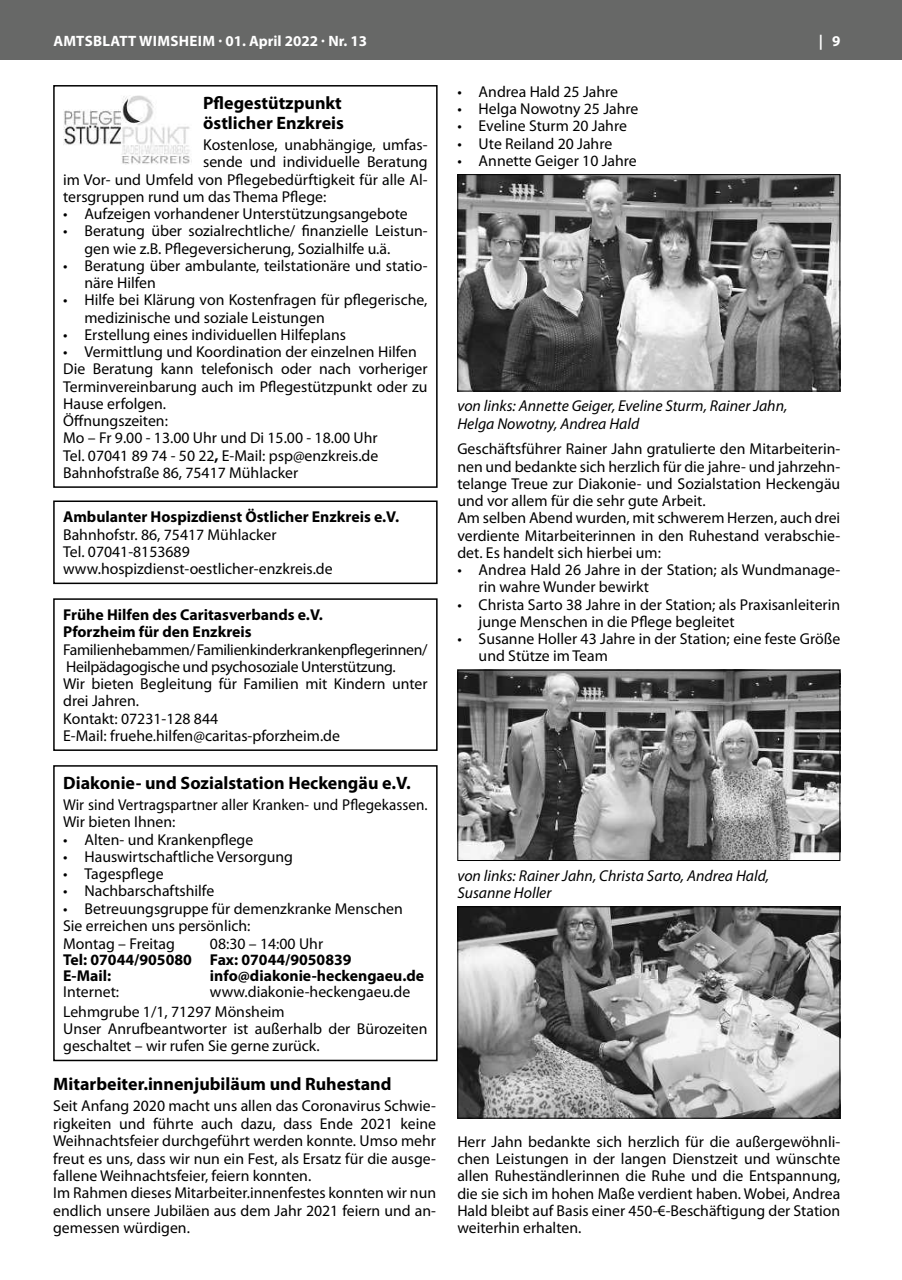
<style>
.page{position:relative;width:902px;height:1280px;background:#fff}
.page>*{position:absolute;margin:0;border:0;box-sizing:border-box;transform-origin:0 0}
.t1{font:700 18px/19.5px "Myriad Pro";color:#000}
.t2{font:15.75px/17.2px "Myriad Pro";color:#000}
.t3{font:700 15.75px/17.2px "Myriad Pro";color:#000}
.t4{font:italic 15.75px/17.2px "Myriad Pro";color:#000}
.t5{font:15.75px/17.2px "Myriad Pro";color:#000;scale:.96 1}
.t6{font:700 15px "Myriad Pro";letter-spacing:.01em;color:#fff}
.s1{font-weight:700}
</style>
<div class="page">
<div style="left:0;top:0;width:901px;height:60px;background:#676867"></div>
<img style="left:63px;top:95px;width:129px;height:70px">
<div style="left:53px;top:85px;width:384px;height:403px;border:2px solid #000"></div>
<div style="left:53px;top:500px;width:384px;height:84px;border:2px solid #000"></div>
<div style="left:53px;top:598px;width:384px;height:153px;border:2px solid #000"></div>
<div style="left:53px;top:765px;width:384px;height:296px;border:2px solid #000"></div>
<img style="left:459px;top:176px;width:379px;height:213px">
<div style="left:457px;top:174px;width:383px;height:217px;border:1px solid #000"></div>
<img style="left:459px;top:672px;width:379px;height:187px">
<div style="left:457px;top:670px;width:383px;height:191px;border:1px solid #000"></div>
<img style="left:459px;top:908px;width:379px;height:208px">
<div style="left:457px;top:906px;width:383px;height:212px;border:1px solid #000"></div>
<p class="t6" style="left:53px;top:31px;width:315px">AMTSBLATT WIMSHEIM · 01. April 2022 · Nr. 13</p>
<p class="t6" style="left:818px;top:31px;width:23px">| 9</p>
<p class="t1" style="left:203px;top:93px;width:142px">Pflegestützpunkt östlicher Enzkreis</p>
<p class="t2" style="left:203px;top:136px;width:226px">Kostenlose, unabhängige, umfas-</p>
<p class="t2" style="left:203px;top:153px;width:226px">sende und individuelle Beratung</p>
<p class="t2" style="left:63px;top:170px;width:366px">im Vor- und Umfeld von Pflegebedürftigkeit für alle Al-</p>
<p class="t2" style="left:63px;top:188px;width:265px">tersgruppen rund um das Thema Pflege:</p>
<p class="t2" style="left:63px;top:205px;width:346px">• Aufzeigen vorhandener Unterstützungsangebote</p>
<p class="t2" style="left:84px;top:222px;width:344px;text-indent:-21px">• Beratung über sozialrechtliche/ finanzielle Leistun&shy;gen wie z.B. Pflegeversicherung, Sozialhilfe u.ä.</p>
<p class="t2" style="left:84px;top:257px;width:344px;text-indent:-21px">• Beratung über ambulante, teilstationäre und statio&shy;näre Hilfen</p>
<p class="t2" style="left:84px;top:291px;width:344px;text-indent:-21px">• Hilfe bei Klärung von Kostenfragen für pflegerische, medizinische und soziale Leistungen</p>
<p class="t2" style="left:63px;top:326px;width:284px">• Erstellung eines individuellen Hilfeplans</p>
<p class="t2" style="left:63px;top:343px;width:366px">• Vermittlung und Koordination der einzelnen Hilfen Die Beratung kann telefonisch oder nach vorheriger Terminvereinbarung auch im Pflegestützpunkt oder zu Hause erfolgen.<br>Öffnungszeiten:<br>Mo – Fr 9.00 - 13.00 Uhr und Di 15.00 - 18.00 Uhr<br>Tel. 07041 89 74 - 50 22<span class="s1">,</span> E-Mail: psp@enzkreis.de Bahnhofstraße 86, 75417 Mühlacker</p>
<p class="t3" style="left:63px;top:508px;width:337px">Ambulanter Hospizdienst Östlicher Enzkreis e.V.</p>
<p class="t2" style="left:63px;top:525px;width:271px">Bahnhofstr. 86, 75417 Mühlacker<br>Tel. 07041-8153689 www.hospizdienst-oestlicher-enzkreis.de</p>
<p class="t3" style="left:63px;top:606px;width:261px">Frühe Hilfen des Caritasverbands e.V.<br>Pforzheim für den Enzkreis</p>
<p class="t2" style="left:63px;top:640px;width:366px">Familienhebammen/ Familienkinderkrankenpflegerinnen/ Heilpädagogische und psychosoziale Unterstützung.<br>Wir bieten Begleitung für Familien mit Kindern unter drei Jahren.<br>Kontakt: 07231-128 844<br>E-Mail: fruehe.hilfen@caritas-pforzheim.de</p>
<p class="t1" style="left:63px;top:772px;width:349px">Diakonie- und Sozialstation Heckengäu e.V.</p>
<p class="t5" style="left:63px;top:796px;width:381px">Wir sind Vertragspartner aller Kranken- und Pflegekassen.<br>Wir bieten Ihnen:</p>
<p class="t2" style="left:63px;top:830px;width:192px">• Alten- und Krankenpflege</p>
<p class="t2" style="left:63px;top:848px;width:231px">• Hauswirtschaftliche Versorgung</p>
<p class="t2" style="left:63px;top:865px;width:102px">• Tagespflege</p>
<p class="t2" style="left:63px;top:882px;width:152px">• Nachbarschaftshilfe</p>
<p class="t2" style="left:63px;top:899px;width:341px;line-height:17.7px">• Betreuungsgruppe für demenzkranke Menschen<br>Sie erreichen uns persönlich:<br>Montag – Freitag</p>
<p class="t2" style="left:210px;top:935px;width:115px">08:30 – 14:00 Uhr</p>
<p class="t3" style="left:63px;top:951px;width:290px;line-height:16px">Tel: 07044/905080 Fax: 07044/9050839<br>E-Mail:</p>
<p class="t3" style="left:210px;top:967px;width:216px">info@diakonie-heckengaeu.de</p>
<p class="t2" style="left:63px;top:982px;width:348px;line-height:19.4px;text-indent:147px">www.diakonie-heckengaeu.de<br>Lehmgrube 1/1, 71297 Mönsheim</p>
<p class="t2" style="left:63px;top:1020px;width:366px">Unser Anrufbeantworter ist außerhalb der Bürozeiten geschaltet – wir rufen Sie gerne zurück.</p>
<p class="t1" style="left:53px;top:1073px;width:340px">Mitarbeiter.innenjubiläum und Ruhestand</p>
<p class="t2" style="left:53px;top:1097px;width:384px">Seit Anfang 2020 macht uns allen das Coronavirus Schwie&shy;rigkeiten und führte auch dazu, dass Ende 2021 keine Weihnachtsfeier durchgeführt werden konnte. Umso mehr freut es uns, dass wir nun ein Fest, als Ersatz für die ausge&shy;fallene Weihnachtsfeier, feiern konnten.<br>Im Rahmen dieses Mitarbeiter.innenfestes konnten wir nun endlich unsere Jubiläen aus dem Jahr 2021 feiern und an&shy;gemessen würdigen.</p>
<p class="t2" style="left:63px;top:983px;width:57px">Internet:</p>
<p class="t2" style="left:457px;top:83px;width:162px">• Andrea Hald 25 Jahre</p>
<p class="t2" style="left:457px;top:100px;width:182px">• Helga Nowotny 25 Jahre</p>
<p class="t2" style="left:457px;top:117px;width:171px">• Eveline Sturm 20 Jahre</p>
<p class="t2" style="left:457px;top:134px;width:156px">• Ute Reiland 20 Jahre</p>
<p class="t2" style="left:457px;top:152px;width:181px">• Annette Geiger 10 Jahre</p>
<p class="t4" style="left:457px;top:398px;width:331px">von links: Annette Geiger, Eveline Sturm, Rainer Jahn,<br>Helga Nowotny, Andrea Hald</p>
<p class="t2" style="left:457px;top:440px;width:384px">Geschäftsführer Rainer Jahn gratulierte den Mitarbeiterin&shy;nen und bedankte sich herzlich für die jahre- und jahrzehn&shy;telange Treue zur Diakonie- und Sozialstation Heckengäu und vor allem für die sehr gute Arbeit.<br>Am selben Abend wurden, mit schwerem Herzen, auch drei verdiente Mitarbeiterinnen in den Ruhestand verabschie&shy;det. Es handelt sich hierbei um:</p>
<p class="t2" style="left:478px;top:561px;width:363px;text-indent:-21px">• Andrea Hald 26 Jahre in der Station; als Wundmanage&shy;rin wahre Wunder bewirkt</p>
<p class="t2" style="left:478px;top:595px;width:363px;text-indent:-21px">• Christa Sarto 38 Jahre in der Station; als Praxisanleiterin junge Menschen in die Pflege begleitet</p>
<p class="t2" style="left:478px;top:630px;width:363px;text-indent:-21px">• Susanne Holler 43 Jahre in der Station; eine feste Größe und Stütze im Team</p>
<p class="t4" style="left:457px;top:867px;width:313px">von links: Rainer Jahn, Christa Sarto, Andrea Hald,<br>Susanne Holler</p>
<p class="t2" style="left:457px;top:1133px;width:384px;text-align:justify">Herr Jahn bedankte sich herzlich für die außergewöhnli&shy;chen Leistungen in der langen Dienstzeit und wünschte allen Ruheständlerinnen die Ruhe und die Entspannung, die sie sich im hohen Maße verdient haben. Wobei, Andrea Hald bleibt auf Basis einer 450-€-Beschäftigung der Station weiterhin erhalten.</p>
</div>
